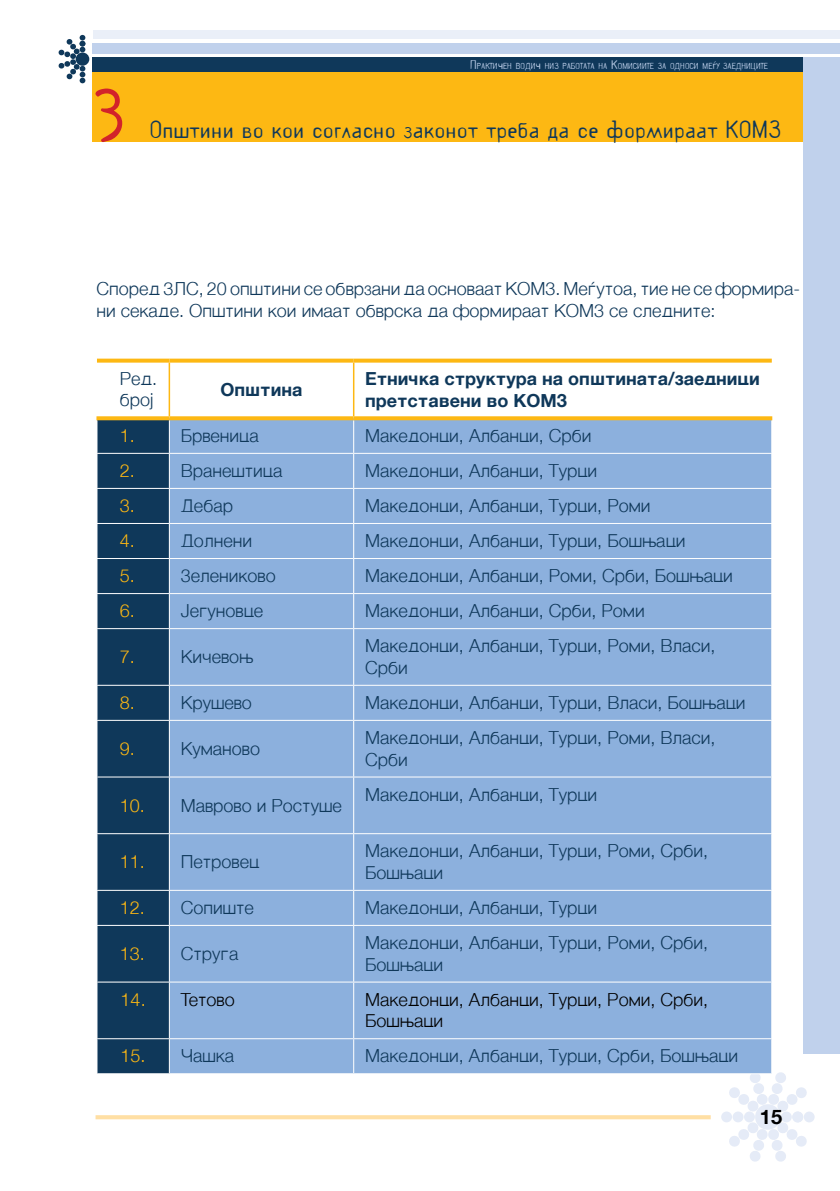
<style>
.page{position:relative;width:840px;height:1191px;background:#fff}
.page>*{position:absolute;margin:0;border:0;box-sizing:border-box;transform-origin:0 0}
.t1{font:100px "Draft Plate Regular Swfte";color:#d2232a}
.t2{font:32px "B Draft Plate";color:#0f385a}
.t3{font:20px "B Helvetica Neue 55";color:#000}
.t4{font:18px/21.6px "B Helvetica Neue 45";color:#0f385a}
.t5{font:18px/21.6px "B Helvetica Neue 55";color:#0f385a}
.t6{font:18px/21.6px "B Helvetica Neue 45";color:#000}
.t7{font:18px "B Helvetica Neue 45";color:#fdb813}
.t8{font:11.2px "B Draft Plate";color:#c0d1ec}
.s1{font-size:16px}
.s2{font-style:inherit}
.s3{color:#fdb813}
</style>
<div class="page">
<div style="left:754px;top:1104px;width:26px;height:25px;background:#e5ebf7;border-radius:50%"></div>
<div style="left:780px;top:1111px;width:11px;height:11px;background:#e5ebf7;border-radius:50%"></div>
<div style="left:743px;top:1111px;width:11px;height:11px;background:#e5ebf7;border-radius:50%"></div>
<div style="left:791px;top:1111px;width:11px;height:11px;background:#e5ebf7;border-radius:50%"></div>
<div style="left:732px;top:1111px;width:11px;height:11px;background:#e5ebf7;border-radius:50%"></div>
<div style="left:803px;top:1111px;width:11px;height:11px;background:#e5ebf7;border-radius:50%"></div>
<svg style="left:728px;top:1121px;width:79px;height:41px"></svg>
<div style="left:720px;top:1111px;width:11px;height:11px;background:#e5ebf7;border-radius:50%"></div>
<svg style="left:729px;top:1071px;width:78px;height:41px"></svg>
<svg style="left:95px;top:1115px;width:615px;height:4px;background:#ffe0a8"></svg>
<div style="left:92px;top:58px;width:733px;height:84px;background:#fdb813"></div>
<svg style="left:97px;top:362px;width:674px;height:54px"></svg>
<svg style="left:97px;top:420px;width:72px;height:561px;background:#1e4464"></svg>
<div style="left:170px;top:420px;width:600px;height:653px;background:#8cb0dd"></div>
<div style="left:354px;top:420px;width:416px;height:561px;background:#8cb0dd"></div>
<div style="left:97px;top:982px;width:72px;height:91px;background:#0f385a"></div>
<hr style="left:96px;top:453px;width:73px;height:1px;background:#fff">
<hr style="left:353px;top:453px;width:418px;height:1px;background:#fff">
<hr style="left:96px;top:488px;width:73px;height:1px;background:#fff">
<hr style="left:353px;top:488px;width:418px;height:1px;background:#fff">
<hr style="left:96px;top:523px;width:73px;height:1px;background:#fff">
<hr style="left:353px;top:523px;width:418px;height:1px;background:#fff">
<hr style="left:96px;top:558px;width:73px;height:1px;background:#fff">
<hr style="left:353px;top:558px;width:418px;height:1px;background:#fff">
<hr style="left:96px;top:593px;width:73px;height:1px;background:#fff">
<hr style="left:353px;top:593px;width:418px;height:1px;background:#fff">
<hr style="left:96px;top:628px;width:73px;height:1px;background:#fff">
<hr style="left:353px;top:628px;width:418px;height:1px;background:#fff">
<hr style="left:96px;top:685px;width:73px;height:1px;background:#fff">
<hr style="left:353px;top:685px;width:418px;height:1px;background:#fff">
<hr style="left:96px;top:720px;width:73px;height:1px;background:#fff">
<hr style="left:353px;top:720px;width:418px;height:1px;background:#fff">
<hr style="left:96px;top:776px;width:73px;height:1px;background:#fff">
<hr style="left:353px;top:776px;width:418px;height:1px;background:#fff">
<hr style="left:96px;top:833px;width:73px;height:1px;background:#fff">
<hr style="left:353px;top:833px;width:418px;height:1px;background:#fff">
<hr style="left:96px;top:890px;width:73px;height:1px;background:#fff">
<hr style="left:353px;top:890px;width:418px;height:1px;background:#fff">
<hr style="left:96px;top:925px;width:73px;height:1px;background:#fff">
<hr style="left:353px;top:925px;width:418px;height:1px;background:#fff">
<hr style="left:353px;top:981px;width:418px;height:1px;background:#fff">
<hr style="left:96px;top:1038px;width:73px;height:1px;background:#fff">
<hr style="left:353px;top:1038px;width:418px;height:1px;background:#fff">
<hr style="left:770px;top:1039px;width:1px;height:34px;background:#fff">
<hr style="left:353px;top:1073px;width:418px;height:1px;background:#fff">
<hr style="left:353px;top:420px;width:1px;height:33px;background:#fff">
<hr style="left:169px;top:453px;width:184px;height:1px;background:#fff">
<hr style="left:353px;top:454px;width:1px;height:34px;background:#fff">
<hr style="left:169px;top:488px;width:184px;height:1px;background:#fff">
<hr style="left:353px;top:489px;width:1px;height:34px;background:#fff">
<hr style="left:169px;top:523px;width:184px;height:1px;background:#fff">
<hr style="left:353px;top:524px;width:1px;height:34px;background:#fff">
<hr style="left:169px;top:558px;width:184px;height:1px;background:#fff">
<hr style="left:353px;top:559px;width:1px;height:34px;background:#fff">
<hr style="left:169px;top:593px;width:184px;height:1px;background:#fff">
<hr style="left:353px;top:594px;width:1px;height:34px;background:#fff">
<hr style="left:169px;top:628px;width:184px;height:1px;background:#fff">
<hr style="left:353px;top:629px;width:1px;height:56px;background:#fff">
<hr style="left:169px;top:685px;width:184px;height:1px;background:#fff">
<hr style="left:353px;top:686px;width:1px;height:34px;background:#fff">
<hr style="left:169px;top:720px;width:184px;height:1px;background:#fff">
<hr style="left:353px;top:721px;width:1px;height:55px;background:#fff">
<hr style="left:169px;top:776px;width:184px;height:1px;background:#fff">
<hr style="left:353px;top:777px;width:1px;height:56px;background:#fff">
<hr style="left:169px;top:833px;width:184px;height:1px;background:#fff">
<hr style="left:353px;top:834px;width:1px;height:56px;background:#fff">
<hr style="left:169px;top:890px;width:184px;height:1px;background:#fff">
<hr style="left:353px;top:891px;width:1px;height:34px;background:#fff">
<hr style="left:169px;top:925px;width:184px;height:1px;background:#fff">
<hr style="left:353px;top:926px;width:1px;height:55px;background:#fff">
<hr style="left:169px;top:981px;width:184px;height:1px;background:#fff">
<hr style="left:353px;top:982px;width:1px;height:56px;background:#fff">
<hr style="left:169px;top:1038px;width:184px;height:1px;background:#fff">
<hr style="left:353px;top:1039px;width:1px;height:34px;background:#fff">
<svg style="left:97px;top:358px;width:72px;height:4px"></svg>
<svg style="left:169px;top:358px;width:184px;height:4px"></svg>
<svg style="left:353px;top:358px;width:418px;height:4px;background:#fdc337"></svg>
<svg style="left:96px;top:416px;width:73px;height:4px"></svg>
<svg style="left:169px;top:416px;width:184px;height:4px"></svg>
<svg style="left:353px;top:416px;width:418px;height:4px;background:#fcbd24"></svg>
<hr style="left:353px;top:362px;width:1px;height:54px;background:#fdb813">
<hr style="left:168px;top:362px;width:2px;height:54px;background:#fdb813">
<div style="left:76px;top:52px;width:13px;height:14px;background:#0f385a;border-radius:50%"></div>
<svg style="left:58px;top:49px;width:7px;height:7px"></svg>
<div style="left:58px;top:63px;width:7px;height:6px;background:#0f385a;border-radius:2px"></div>
<svg style="left:66px;top:35px;width:19px;height:48px"></svg>
<div style="left:93px;top:43px;width:746px;height:10px;background:#c0d1ec"></div>
<div style="left:93px;top:30px;width:746px;height:9px;background:#eaeff8"></div>
<div style="left:93px;top:58px;width:746px;height:14px;background:#0f385a"></div>
<div style="left:803px;top:57px;width:36px;height:996px;background:#c0d1ec"></div>
<h1 class="t1" style="left:92px;top:58px;width:34px">3</h1>
<p class="t8" style="left:470px;top:60px;width:299px"><span class="s1">P</span>rakti<span class="s1">~</span>en vodi<span class="s1">~</span> niz rabotata na <span class="s1">K</span>omisiite za odnosi me<span class="s1">|</span>u zaednicite</p>
<h2 class="t2" style="left:149px;top:112px;width:590px"><span class="s2">O</span>p<span class="s2">{</span>tini vo koi soglasno zakonot treba da se formiraat <span class="s2">KOMZ</span></h2>
<p class="t4" style="left:96px;top:277px;width:704px">Spored ZLS, 20 op{tini se obvrzani da osnovaat KOMZ. Me|utoa, tie ne se formira&shy;ni sekade. Op{tini koi imaat obvrska da formiraat KOMZ se slednite:</p>
<p class="t4" style="left:120px;top:367px;width:39px">Red. broj</p>
<p class="t5" style="left:220px;top:378px;width:83px">Op{tina</p>
<p class="t5" style="left:365px;top:368px;width:396px">Etni~ka struktura na op{tinata/zaednici pretstaveni vo KOMZ</p>
<p class="t7" style="left:120px;top:424px;width:17px">1.</p>
<p class="t4" style="left:181px;top:424px;width:79px">Brvenica</p>
<p class="t4" style="left:365px;top:424px;width:228px">Makedonci, Albanci, Srbi</p>
<p class="t7" style="left:120px;top:459px;width:17px">2.</p>
<p class="t4" style="left:181px;top:459px;width:103px">Vrane{tica</p>
<p class="t4" style="left:365px;top:459px;width:234px">Makedonci, Albanci, Turci</p>
<p class="t7" style="left:120px;top:495px;width:17px">3.</p>
<p class="t4" style="left:181px;top:494px;width:54px">Debar</p>
<p class="t4" style="left:365px;top:494px;width:287px">Makedonci, Albanci, Turci, Romi</p>
<p class="t7" style="left:120px;top:530px;width:17px">4.</p>
<p class="t4" style="left:181px;top:529px;width:73px">Dolneni</p>
<p class="t4" style="left:365px;top:529px;width:322px">Makedonci, Albanci, Turci, Bo{waci</p>
<p class="t7" style="left:120px;top:565px;width:17px">5.</p>
<p class="t4" style="left:181px;top:564px;width:96px">Zelenikovo</p>
<p class="t4" style="left:365px;top:564px;width:369px">Makedonci, Albanci, Romi, Srbi, Bo{waci</p>
<p class="t7" style="left:120px;top:600px;width:17px">6.</p>
<p class="t4" style="left:181px;top:600px;width:84px">Jegunovce</p>
<p class="t4" style="left:365px;top:600px;width:281px">Makedonci, Albanci, Srbi, Romi</p>
<p class="t7" style="left:120px;top:646px;width:17px">7.</p>
<p class="t4" style="left:181px;top:645px;width:74px">Ki~evow</p>
<p class="t4" style="left:365px;top:635px;width:352px">Makedonci, Albanci, Turci, Romi, Vlasi,<br>Srbi</p>
<p class="t7" style="left:120px;top:691px;width:17px">8.</p>
<p class="t4" style="left:181px;top:691px;width:73px">Kru{evo</p>
<p class="t4" style="left:365px;top:691px;width:382px">Makedonci, Albanci, Turci, Vlasi, Bo{waci</p>
<p class="t7" style="left:120px;top:737px;width:17px">9.</p>
<p class="t4" style="left:181px;top:737px;width:81px">Kumanovo</p>
<p class="t4" style="left:365px;top:726px;width:352px">Makedonci, Albanci, Turci, Romi, Vlasi,<br>Srbi</p>
<p class="t4" style="left:120px;top:794px;width:223px"><span class="s3">10.</span> Mavrovo i Rostu{e</p>
<p class="t4" style="left:365px;top:783px;width:234px">Makedonci, Albanci, Turci</p>
<p class="t4" style="left:120px;top:850px;width:141px"><span class="s3">11.</span> Petrovec</p>
<p class="t4" style="left:365px;top:840px;width:344px">Makedonci, Albanci, Turci, Romi, Srbi,<br>Bo{waci</p>
<p class="t4" style="left:120px;top:896px;width:136px"><span class="s3">12.</span> Sopi{te</p>
<p class="t4" style="left:365px;top:896px;width:234px">Makedonci, Albanci, Turci</p>
<p class="t4" style="left:120px;top:942px;width:120px"><span class="s3">13.</span> Struga</p>
<p class="t4" style="left:365px;top:931px;width:344px">Makedonci, Albanci, Turci, Romi, Srbi,<br>Bo{waci</p>
<p class="t6" style="left:121px;top:988px;width:116px"><span class="s3">14.</span> Tetovo</p>
<p class="t6" style="left:365px;top:988px;width:344px">Makedonci, Albanci, Turci, Romi, Srbi,<br>Bo{waci</p>
<p class="t4" style="left:120px;top:1045px;width:115px"><span class="s3">15.</span> ^a{ka</p>
<p class="t4" style="left:365px;top:1045px;width:374px">Makedonci, Albanci, Turci, Srbi, Bo{waci</p>
<p class="t3" style="left:759px;top:1104px;width:24px">15</p>
</div>
